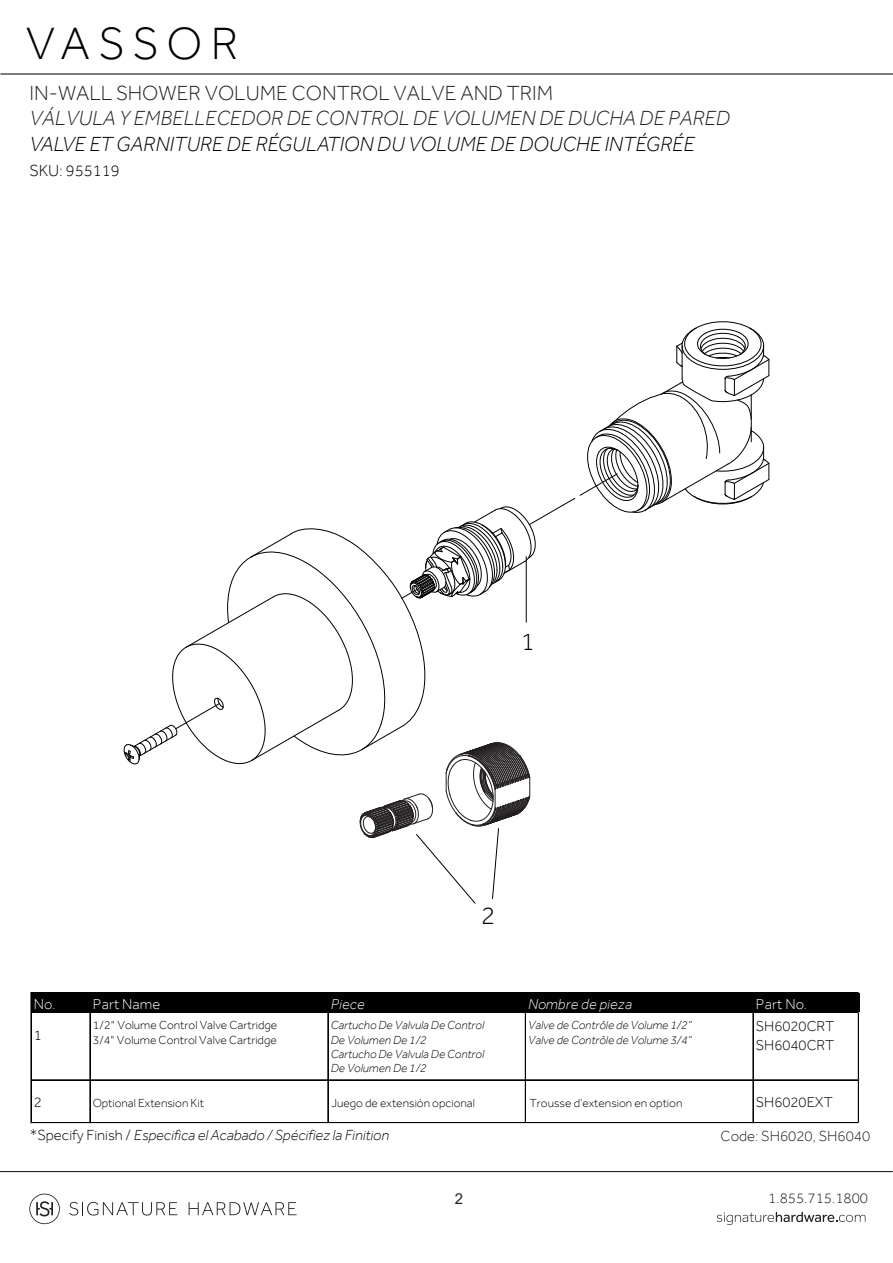
<style>
.page{position:relative;width:893px;height:1263px;background:#fff}
.page>*{position:absolute;margin:0;border:0;box-sizing:border-box;transform-origin:0 0}
.t1{font:300 46.5px "Effra";letter-spacing:.17em;color:#000}
.t2{font:300 25.65px "Effra";color:#010101}
.t3{font:italic 300 21px "Effra";color:#221f20}
.t4{font:italic 300 21px "Effra";color:#000}
.t5{font:300 21px "Effra";color:#221f20}
.t6{font:300 16.5px "Effra";color:#000}
.t7{font:italic 300 15px "Effra";color:#0a0608}
.t8{font:300 15px "Effra";color:#252120}
.t9{font:15px "Arial";color:#242122}
.t10{font:300 14.7px/18.5px "Effra";letter-spacing:.005em;color:#010101}
.t11{font:300 14.7px "Effra";letter-spacing:.01em;color:#fff}
.t12{font:italic 300 14.7px "Effra";letter-spacing:.015em;color:#fff}
.t13{font:italic 300 12px/14.4px "Effra";color:#010101}
.t14{font:300 12px/14.4px "Effra";color:#010101}
.s1{font-style:normal}
</style>
<div class="page">
<svg style="left:29px;top:1194px;width:31px;height:30px"></svg>
<svg style="left:69px;top:1202px;width:108px;height:13px"></svg>
<svg style="left:189px;top:1202px;width:108px;height:13px"></svg>
<hr style="left:0;top:1171px;width:893px;height:1px;background:#242122">
<svg style="left:717px;top:1212px;width:148px;height:13px"></svg>
<svg style="left:123px;top:321px;width:647px;height:583px"></svg>
<div style="left:32px;top:993px;width:827px;height:20px;background:#010101"></div>
<hr style="left:32px;top:992px;width:827px;height:1px;background:#010101">
<hr style="left:32px;top:1079px;width:827px;height:1px;background:#010101">
<hr style="left:32px;top:1080px;width:827px;height:1px;background:#010101">
<hr style="left:31px;top:992px;width:1px;height:131px;background:#010101">
<hr style="left:90px;top:993px;width:1px;height:130px;background:#010101">
<hr style="left:328px;top:993px;width:1px;height:130px;background:#010101">
<hr style="left:525px;top:993px;width:1px;height:130px;background:#010101">
<hr style="left:753px;top:993px;width:1px;height:130px;background:#010101">
<hr style="left:32px;top:1122px;width:827px;height:1px;background:#010101">
<hr style="left:858px;top:993px;width:1px;height:130px;background:#010101">
<hr style="left:0;top:73px;width:893px;height:2px;background:#151718">
<h1 class="t1" style="left:26px;top:16px;width:214px">VASSOR</h1>
<h3 class="t5" style="left:30px;top:80px;width:525px">IN-WALL SHOWER VOLUME CONTROL VALVE AND TRIM</h3>
<h3 class="t3" style="left:30px;top:106px;width:702px">VÁLVULA Y EMBELLECEDOR DE CONTROL DE VOLUMEN DE DUCHA DE PARED</h3>
<h3 class="t4" style="left:30px;top:131px;width:667px">VALVE ET GARNITURE DE RÉGULATION DU VOLUME DE DOUCHE INTÉGRÉE</h3>
<h3 class="t6" style="left:30px;top:161px;width:92px">SKU: 955119</h3>
<h2 class="t2" style="left:521px;top:626px;width:16px">1</h2>
<h2 class="t2" style="left:481px;top:900px;width:16px">2</h2>
<p class="t11" style="left:34px;top:995px;width:23px">No.</p>
<p class="t11" style="left:93px;top:995px;width:69px">Part Name</p>
<p class="t12" style="left:331px;top:995px;width:35px">Piece</p>
<p class="t12" style="left:528px;top:995px;width:105px">Nombre de pieza</p>
<p class="t11" style="left:756px;top:995px;width:53px">Part No.</p>
<p class="t10" style="left:34px;top:1026px;width:10px">1</p>
<p class="t14" style="left:93px;top:1018px;width:186px">1/2" Volume Control Valve Cartridge<br>3/4" Volume Control Valve Cartridge</p>
<p class="t13" style="left:331px;top:1018px;width:155px">Cartucho De Valvula De Control<br>De Volumen De 1/2<br>Cartucho De Valvula De Control<br>De Volumen De 1/2</p>
<p class="t13" style="left:528px;top:1018px;width:165px">Valve de Contrôle de Volume 1/2”<br>Valve de Contrôle de Volume 3/4”</p>
<p class="t10" style="left:756px;top:1017px;width:80px">SH6020CRT<br>SH6040CRT</p>
<p class="t10" style="left:34px;top:1093px;width:10px">2</p>
<p class="t14" style="left:93px;top:1096px;width:113px">Optional Extension Kit</p>
<p class="t14" style="left:331px;top:1096px;width:145px">Juego de extensión opcional</p>
<p class="t14" style="left:529px;top:1096px;width:154px">Trousse d’extension en option</p>
<p class="t10" style="left:756px;top:1093px;width:79px">SH6020EXT</p>
<p class="t7" style="left:30px;top:1126px;width:361px"><span class="s1">*Specify Finish /</span> Especifica el Acabado / Spécifiez la Finition</p>
<p class="t8" style="left:721px;top:1127px;width:151px">Code: SH6020, SH6040</p>
<p class="t9" style="left:455px;top:1188px;width:10px">2</p>
<p class="t8" style="left:768px;top:1189px;width:101px">1.855.715.1800</p>
</div>
